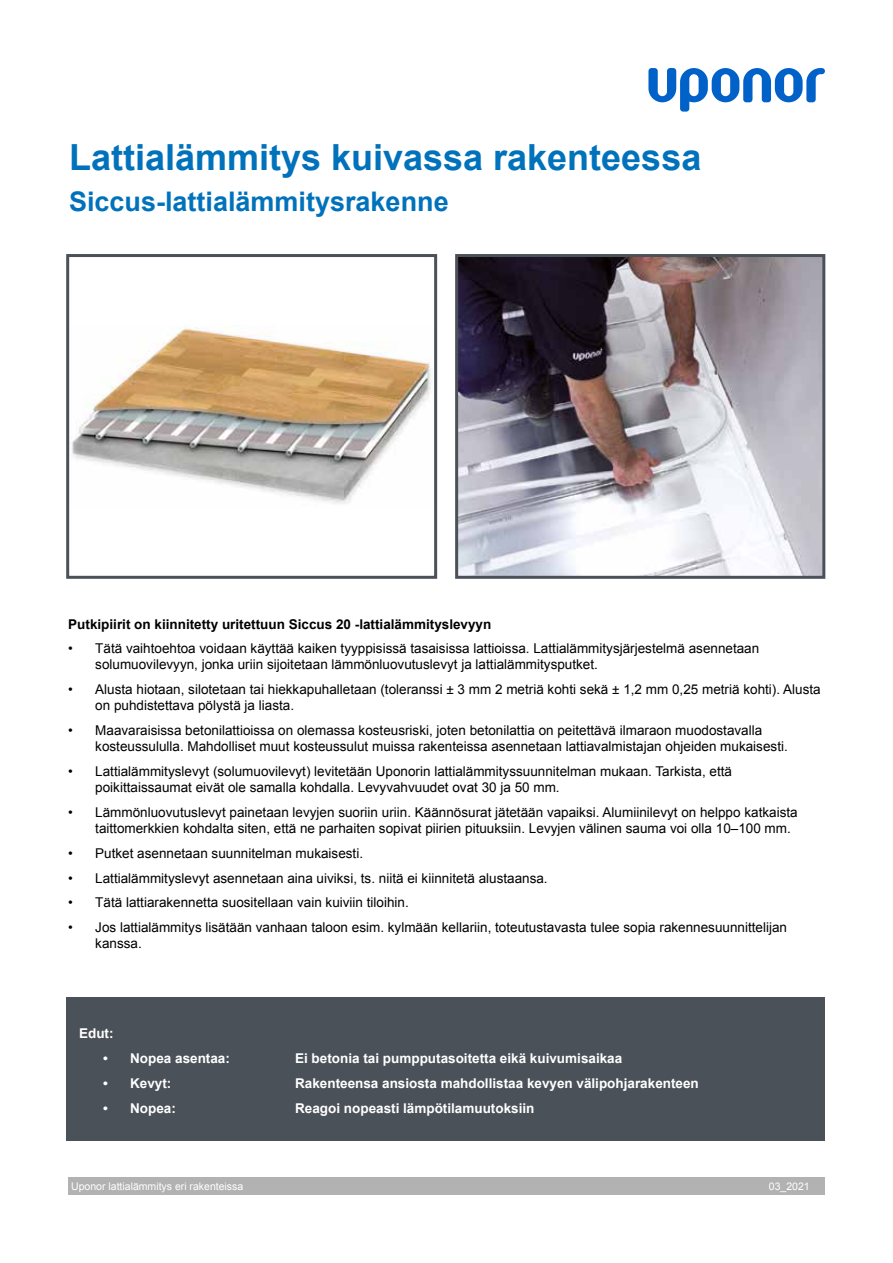
<style>
.page{position:relative;width:893px;height:1263px;background:#fff}
.page>*{position:absolute;margin:0;border:0;box-sizing:border-box;transform-origin:0 0}
.t1{font:700 36px "Arial";color:#0072bb}
.t2{font:700 27px "Arial";color:#0072bb}
.t3{font:13.5px/16.2px "Arial";color:#000}
.t4{font:700 13.5px "Arial";color:#fff}
.t5{font:700 13.5px "Arial";color:#000}
.t6{font:10.5px "Arial";color:#fff}
</style>
<div class="page">
<svg style="left:648px;top:68px;width:177px;height:44px"></svg>
<div style="left:68px;top:1178px;width:757px;height:17px;background:#b3b2b2"></div>
<img style="left:459px;top:258px;width:362px;height:317px">
<div style="left:455px;top:254px;width:370px;height:325px;border:3px solid #4b5159"></div>
<img style="left:71px;top:325px;width:360px;height:179px">
<div style="left:66px;top:254px;width:371px;height:325px;border:3px solid #4b5159"></div>
<div style="left:66px;top:997px;width:759px;height:143px;background:#4b5159"></div>
<h1 class="t1" style="left:69px;top:133px;width:634px">Lattialämmitys kuivassa rakenteessa</h1>
<h2 class="t2" style="left:69px;top:183px;width:381px">Siccus-lattialämmitysrakenne</h2>
<p class="t5" style="left:68px;top:615px;width:425px">Putkipiirit on kiinnitetty uritettuun Siccus 20 -lattialämmityslevyyn</p>
<p class="t3" style="left:95px;top:640px;width:666px;text-indent:-27px">• Tätä vaihtoehtoa voidaan käyttää kaiken tyyppisissä tasaisissa lattioissa. Lattialämmitysjärjestelmä asennetaan solumuovilevyyn, jonka uriin sijoitetaan lämmönluovutuslevyt ja lattialämmitysputket.</p>
<p class="t3" style="left:95px;top:681px;width:727px;text-indent:-27px">• Alusta hiotaan, silotetaan tai hiekkapuhalletaan (toleranssi ± 3 mm 2 metriä kohti sekä ± 1,2 mm 0,25 metriä kohti). Alusta on puhdistettava pölystä ja liasta.</p>
<p class="t3" style="left:95px;top:722px;width:694px;text-indent:-27px">• Maavaraisissa betonilattioissa on olemassa kosteusriski, joten betonilattia on peitettävä ilmaraon muodostavalla kosteussululla. Mahdolliset muut kosteussulut muissa rakenteissa asennetaan lattiavalmistajan ohjeiden mukaisesti.</p>
<p class="t3" style="left:95px;top:763px;width:638px;text-indent:-27px">• Lattialämmityslevyt (solumuovilevyt) levitetään Uponorin lattialämmityssuunnitelman mukaan. Tarkista, että poikittaissaumat eivät ole samalla kohdalla. Levyvahvuudet ovat 30 ja 50 mm.</p>
<p class="t3" style="left:95px;top:804px;width:704px;text-indent:-27px">• Lämmönluovutuslevyt painetaan levyjen suoriin uriin. Käännösurat jätetään vapaiksi. Alumiinilevyt on helppo katkaista taittomerkkien kohdalta siten, että ne parhaiten sopivat piirien pituuksiin. Levyjen välinen sauma voi olla 10–100 mm.</p>
<p class="t3" style="left:68px;top:845px;width:296px">• Putket asennetaan suunnitelman mukaisesti.</p>
<p class="t3" style="left:68px;top:870px;width:481px">• Lattialämmityslevyt asennetaan aina uiviksi, ts. niitä ei kiinnitetä alustaansa.</p>
<p class="t3" style="left:68px;top:894px;width:342px">• Tätä lattiarakennetta suositellaan vain kuiviin tiloihin.</p>
<p class="t3" style="left:95px;top:919px;width:693px;text-indent:-27px">• Jos lattialämmitys lisätään vanhaan taloon esim. kylmään kellariin, toteutustavasta tulee sopia rakennesuunnittelijan kanssa.</p>
<p class="t4" style="left:79px;top:1024px;width:36px">Edut:</p>
<p class="t4" style="left:103px;top:1049px;width:128px">• Nopea asentaa:</p>
<p class="t4" style="left:295px;top:1049px;width:329px">Ei betonia tai pumpputasoitetta eikä kuivumisaikaa</p>
<p class="t4" style="left:103px;top:1074px;width:70px">• Kevyt:</p>
<p class="t4" style="left:295px;top:1074px;width:405px">Rakenteensa ansiosta mahdollistaa kevyen välipohjarakenteen</p>
<p class="t4" style="left:103px;top:1099px;width:74px">• Nopea:</p>
<p class="t4" style="left:295px;top:1099px;width:241px">Reagoi nopeasti lämpötilamuutoksiin</p>
<p class="t6" style="left:71px;top:1180px;width:174px">Uponor lattialämmitys eri rakenteissa</p>
<p class="t6" style="left:769px;top:1180px;width:42px">03_2021</p>
</div>
